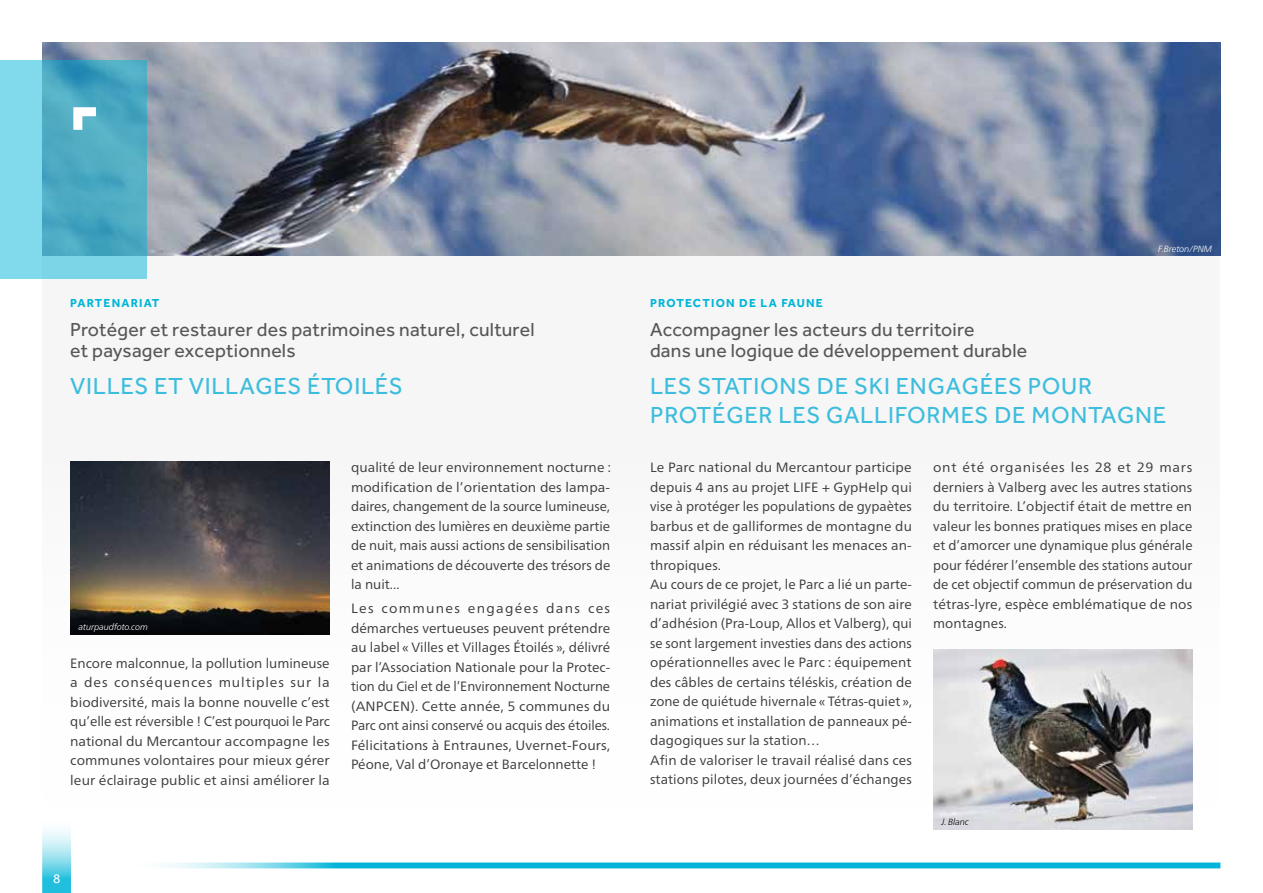
<style>
.page{position:relative;width:1263px;height:893px;background:#fff}
.page>*{position:absolute;margin:0;border:0;box-sizing:border-box;transform-origin:0 0}
.t1{font:24px/28.5px "Effra";letter-spacing:.03em;color:#3dbddd}
.t2{font:19.5px/21px "Effra";letter-spacing:.01em;color:#575756}
.t3{font:13.5px/19.5px "Frutiger Neue LTW1 G";letter-spacing:.005em;color:#3c3c3b;text-align:justify}
.t4{font:13.5px "Effra";color:#fff}
.t5{font:700 12px "Effra";letter-spacing:.1em;color:#00b5d8}
.t6{font:italic 300 9px "Frutiger Neue LTW1 G";letter-spacing:-.02em;color:#fff}
.t7{font:italic 300 9px "Frutiger Neue LTW1 G";letter-spacing:-.02em;color:#000}
</style>
<div class="page">
<svg style="left:167px;top:862px;width:1053px;height:6px;background:#2dc1de"></svg>
<div style="left:43px;top:43px;width:1177px;height:786px;background:#f6f6f6"></div>
<svg style="left:43px;top:829px;width:28px;height:64px;background:#85dbec"></svg>
<img style="left:70px;top:462px;width:260px;height:172px">
<img style="left:43px;top:43px;width:1177px;height:213px">
<svg style="left:0;top:60px;width:147px;height:219px;background:#5dbad0"></svg>
<img style="left:933px;top:650px;width:259px;height:179px">
<svg style="left:69px;top:103px;width:36px;height:36px"></svg>
<p class="t5" style="left:70px;top:295px;width:91px">PARTENARIAT</p>
<h2 class="t2" style="left:70px;top:319px;width:466px">Protéger et restaurer des patrimoines naturel, culturel et paysager exceptionnels</h2>
<h1 class="t1" style="left:70px;top:372px;width:334px">VILLES ET VILLAGES ÉTOILÉS</h1>
<p class="t6" style="left:79px;top:622px;width:71px">aturpaudfoto.com</p>
<p class="t3" style="left:70px;top:653px;width:261px">Encore malconnue, la pollution lumineuse a des conséquences multiples sur la biodiversité, mais la bonne nouvelle c’est qu’elle est réversible ! C’est pourquoi le Parc national du Mercantour accompagne les communes volontaires pour mieux gérer leur éclairage public et ainsi améliorer la</p>
<p class="t3" style="left:351px;top:458px;width:262px">qualité de leur environnement nocturne : modification de l’orientation des lampa&shy;daires, changement de la source lumineuse, extinction des lumières en deuxième partie de nuit, mais aussi actions de sensibilisation et animations de découverte des trésors de la nuit...</p>
<p class="t3" style="left:351px;top:598px;width:261px">Les communes engagées dans ces démarches vertueuses peuvent prétendre au label « Villes et Villages Étoilés », délivré par l’Association Nationale pour la Protec&shy;tion du Ciel et de l’Environnement Nocturne (ANPCEN). Cette année, 5 communes du Parc ont ainsi conservé ou acquis des étoiles.<br>Félicitations à Entraunes, Uvernet-Fours, Péone, Val d’Oronaye et Barcelonnette !</p>
<p class="t4" style="left:53px;top:871px;width:9px">8</p>
<p class="t6" style="left:1158px;top:243px;width:55px">F.Breton/PNM</p>
<p class="t5" style="left:650px;top:295px;width:174px">PROTECTION DE LA FAUNE</p>
<h2 class="t2" style="left:650px;top:319px;width:379px">Accompagner les acteurs du territoire<br>dans une logique de développement durable</h2>
<h1 class="t1" style="left:650px;top:372px;width:518px">LES STATIONS DE SKI ENGAGÉES POUR<br>PROTÉGER LES GALLIFORMES DE MONTAGNE</h1>
<p class="t3" style="left:650px;top:458px;width:263px;text-align:left">Le Parc national du Mercantour participe depuis 4 ans au projet LIFE + GypHelp qui vise à protéger les populations de gypaètes barbus et de galliformes de montagne du massif alpin en réduisant les menaces an&shy;thropiques.<br>Au cours de ce projet, le Parc a lié un parte&shy;nariat privilégié avec 3 stations de son aire d’adhésion (Pra-Loup, Allos et Valberg), qui se sont largement investies dans des actions opérationnelles avec le Parc : équipement des câbles de certains téléskis, création de zone de quiétude hivernale « Tétras-quiet », animations et installation de panneaux pé&shy;dagogiques sur la station…<br>Afin de valoriser le travail réalisé dans ces stations pilotes, deux journées d’échanges</p>
<p class="t3" style="left:933px;top:458px;width:261px">ont été organisées les 28 et 29 mars derniers à Valberg avec les autres stations du territoire. L’objectif était de mettre en valeur les bonnes pratiques mises en place et d’amorcer une dynamique plus générale pour fédérer l’ensemble des stations autour de cet objectif commun de préservation du tétras-lyre, espèce emblématique de nos montagnes.</p>
<p class="t7" style="left:941px;top:817px;width:29px">J. Blanc</p>
</div>
